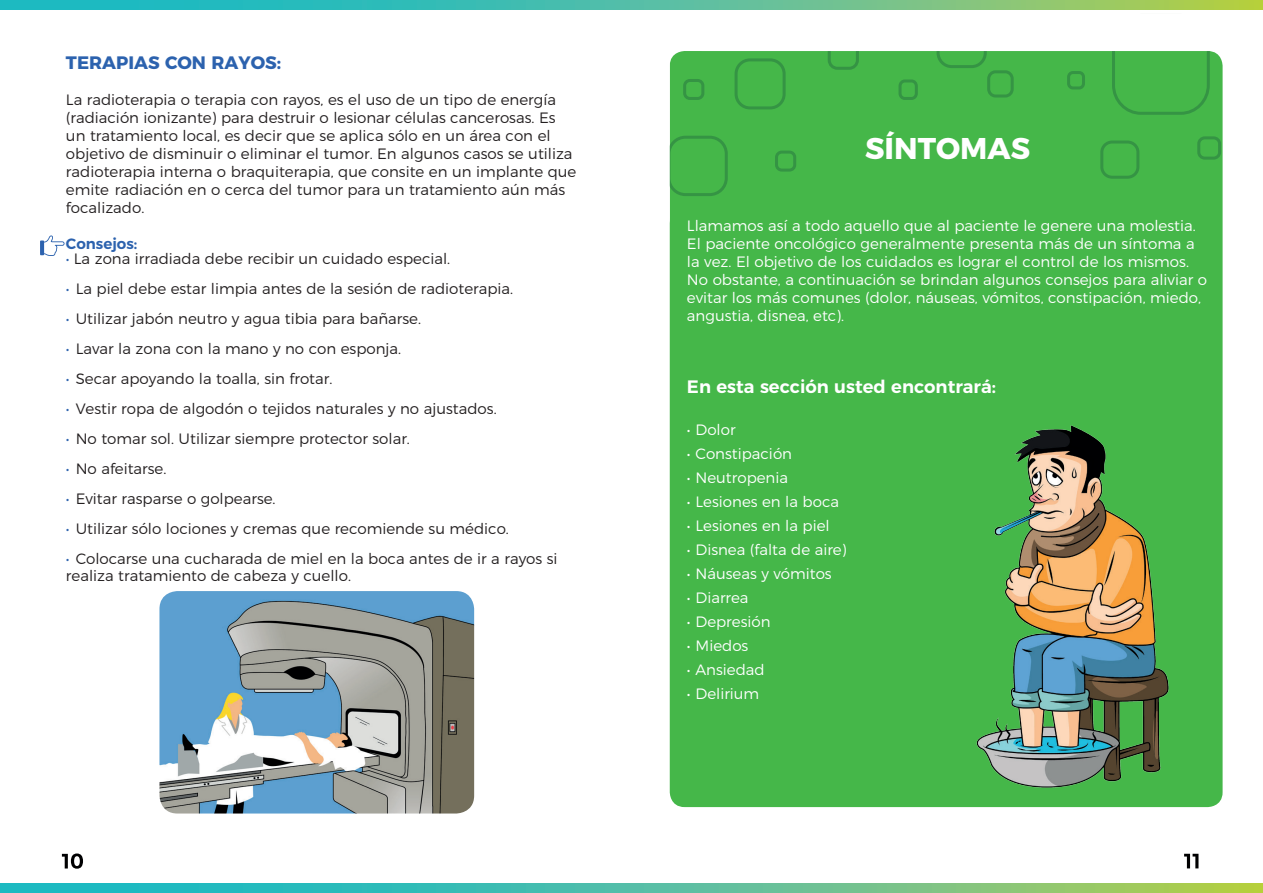
<style>
.page{position:relative;width:1263px;height:893px;background:#fff}
.page>*{position:absolute;margin:0;border:0;box-sizing:border-box;transform-origin:0 0}
.t1{font:700 30px "Montserrat";color:#fff}
.t2{font:600 18px "Montserrat";color:#fff}
.t3{font:700 18px "Montserrat";color:#2c62ae}
.t4{font:300 15px/18px "Montserrat";color:#231f20}
.t5{font:300 15px/18px "Montserrat";color:#fff}
.t6{font:600 15px "Montserrat";color:#2c62ae}
.s1{color:#2c62ae}
</style>
<div class="page">
<div style="left:670px;top:51px;width:552px;height:756px;background:#45b749;border-radius:15px"></div>
<svg style="left:62px;top:853px;width:21px;height:16px"></svg>
<svg style="left:1184px;top:854px;width:14px;height:14px"></svg>
<div style="left:936px;top:17px;width:51px;height:51px;border:3px solid #359444;border-radius:14px"></div>
<div style="left:735px;top:58px;width:51px;height:51px;border:3px solid #359444;border-radius:14px"></div>
<div style="left:1197px;top:136px;width:24px;height:24px;border:3px solid #359444;border-radius:6px"></div>
<div style="left:1100px;top:141px;width:39px;height:38px;border:3px solid #359444;border-radius:10px"></div>
<div style="left:828px;top:39px;width:31px;height:31px;border:3px solid #359444;border-radius:8px"></div>
<div style="left:898px;top:79px;width:20px;height:21px;border:3px solid #359444;border-radius:5px"></div>
<div style="left:987px;top:70px;width:27px;height:28px;border:3px solid #359444;border-radius:7px"></div>
<div style="left:1112px;top:14px;width:98px;height:101px;border:3px solid #359444;border-radius:28px"></div>
<div style="left:1067px;top:71px;width:18px;height:18px;border:3px solid #359444;border-radius:4px"></div>
<div style="left:667px;top:136px;width:61px;height:60px;border:3px solid #359444;border-radius:17px"></div>
<div style="left:775px;top:151px;width:21px;height:21px;border:3px solid #359444;border-radius:5px"></div>
<div style="left:683px;top:79px;width:21px;height:21px;border:3px solid #359444;border-radius:5px"></div>
<div style="left:632px;top:23px;width:38px;height:210px;background:#fff;border-radius:15px"></div>
<div style="left:687px;top:14px;width:548px;height:37px;background:#fff;border-radius:15px"></div>
<img style="left:159px;top:591px;width:315px;height:222px">
<img style="left:976px;top:425px;width:193px;height:363px">
<svg style="left:40px;top:235px;width:25px;height:21px"></svg>
<svg style="left:0;top:884px;width:1263px;height:9px;background:#58c09a"></svg>
<svg style="left:0;top:0;width:1263px;height:9px;background:#58c09a"></svg>
<p class="t3" style="left:66px;top:48px;width:217px">TERAPIAS CON RAYOS:</p>
<p class="t4" style="left:66px;top:89px;width:512px">La radioterapia o terapia con rayos, es el uso de un tipo de energía (radiación ionizante) para destruir o lesionar células cancerosas. Es un tratamiento local, es decir que se aplica sólo en un área con el objetivo de disminuir o eliminar el tumor. En algunos casos se utiliza radioterapia interna o braquiterapia, que consite en un implante que emite radiación en o cerca del tumor para un tratamiento aún más focalizado.</p>
<p class="t6" style="left:66px;top:232px;width:73px">Consejos:</p>
<p class="t4" style="left:66px;top:248px;width:386px"><span class="s1">•</span> La zona irradiada debe recibir un cuidado especial.</p>
<p class="t4" style="left:66px;top:278px;width:449px"><span class="s1">•</span> La piel debe estar limpia antes de la sesión de radioterapia.</p>
<p class="t4" style="left:66px;top:308px;width:357px"><span class="s1">•</span> Utilizar jabón neutro y agua tibia para bañarse.</p>
<p class="t4" style="left:66px;top:338px;width:337px"><span class="s1">•</span> Lavar la zona con la mano y no con esponja.</p>
<p class="t4" style="left:66px;top:368px;width:268px"><span class="s1">•</span> Secar apoyando la toalla, sin frotar.</p>
<p class="t4" style="left:66px;top:398px;width:432px"><span class="s1">•</span> Vestir ropa de algodón o tejidos naturales y no ajustados.</p>
<p class="t4" style="left:66px;top:428px;width:345px"><span class="s1">•</span> No tomar sol. Utilizar siempre protector solar.</p>
<p class="t4" style="left:66px;top:458px;width:102px"><span class="s1">•</span> No afeitarse.</p>
<p class="t4" style="left:66px;top:488px;width:211px"><span class="s1">•</span> Evitar rasparse o golpearse.</p>
<p class="t4" style="left:66px;top:518px;width:444px"><span class="s1">•</span> Utilizar sólo lociones y cremas que recomiende su médico.</p>
<p class="t4" style="left:66px;top:549px;width:493px;line-height:16.5px"><span class="s1">•</span> Colocarse una cucharada de miel en la boca antes de ir a rayos si realiza tratamiento de cabeza y cuello.</p>
<h1 class="t1" style="left:865px;top:124px;width:166px">SÍNTOMAS</h1>
<p class="t5" style="left:687px;top:215px;width:522px">Llamamos así a todo aquello que al paciente le genere una molestia.<br>El paciente oncológico generalmente presenta más de un síntoma a la vez. El objetivo de los cuidados es lograr el control de los mismos.<br>No obstante, a continuación se brindan algunos consejos para aliviar o evitar los más comunes (dolor, náuseas, vómitos, constipación, miedo, angustia, disnea, etc).</p>
<p class="t2" style="left:687px;top:372px;width:311px">En esta sección usted encontrará:</p>
<p class="t5" style="left:687px;top:419px;width:50px">• Dolor</p>
<p class="t5" style="left:687px;top:443px;width:107px">• Constipación</p>
<p class="t5" style="left:687px;top:467px;width:103px">• Neutropenia</p>
<p class="t5" style="left:687px;top:491px;width:154px">• Lesiones en la boca</p>
<p class="t5" style="left:687px;top:515px;width:144px">• Lesiones en la piel</p>
<p class="t5" style="left:687px;top:539px;width:161px">• Disnea (falta de aire)</p>
<p class="t5" style="left:687px;top:563px;width:146px">• Náuseas y vómitos</p>
<p class="t5" style="left:687px;top:587px;width:63px">• Diarrea</p>
<p class="t5" style="left:687px;top:611px;width:85px">• Depresión</p>
<p class="t5" style="left:687px;top:635px;width:63px">• Miedos</p>
<p class="t5" style="left:687px;top:659px;width:79px">• Ansiedad</p>
<p class="t5" style="left:687px;top:683px;width:74px">• Delirium</p>
</div>
